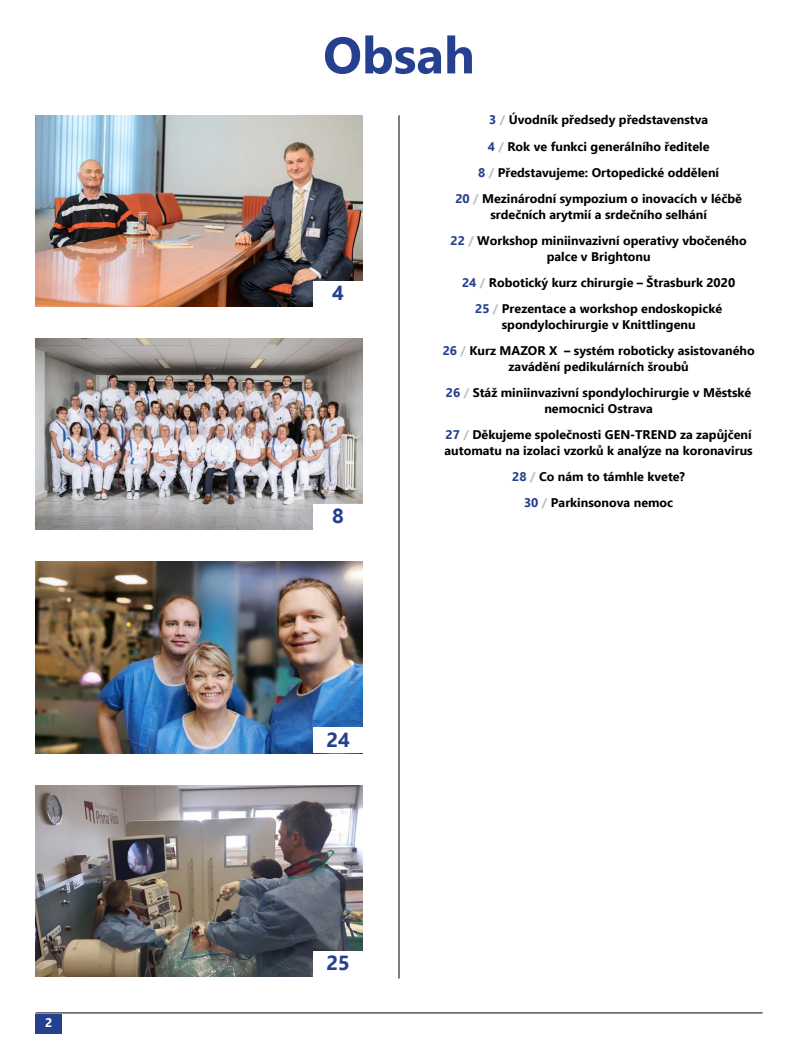
<style>
.page{position:relative;width:798px;height:1053px;background:#fff}
.page>*{position:absolute;margin:0;border:0;box-sizing:border-box;transform-origin:0 0}
.t1{font:700 51.25px "Ebrima";color:#25408f}
.t2{font:700 20.38px "Ebrima";color:#25408f}
.t3{font:700 12.5px/26.2px "Ebrima";color:#000;text-align:center}
.t4{font:700 12.5px "Ebrima";color:#fff}
.s1{color:#25408f}
.s2{color:#bcbec0}
</style>
<div class="page">
<div style="left:35px;top:1013px;width:27px;height:20px;background:#25408f"></div>
<hr style="left:35px;top:1012px;width:727px;height:1px;background:#000">
<hr style="left:398px;top:115px;width:1px;height:863px;background:#000">
<img style="left:35px;top:115px;width:327px;height:191px">
<img style="left:35px;top:562px;width:327px;height:191px">
<img style="left:35px;top:338px;width:327px;height:191px">
<img style="left:35px;top:785px;width:327px;height:191px">
<div style="left:313px;top:281px;width:50px;height:25px;background:#fff"></div>
<div style="left:313px;top:727px;width:50px;height:26px;background:#fff"></div>
<div style="left:313px;top:504px;width:50px;height:26px;background:#fff"></div>
<div style="left:313px;top:950px;width:50px;height:26px;background:#fff"></div>
<p class="t4" style="left:45px;top:1013px;width:9px">2</p>
<h1 class="t1" style="left:323px;top:15px;width:153px">Obsah</h1>
<p class="t3" style="left:455px;top:106px;width:288px"><span class="s1">3</span> <span class="s2">/</span> Úvodník předsedy představenstva<br><span class="s1">4</span> <span class="s2">/</span> Rok ve funkci generálního ředitele<br><span class="s1">8</span> <span class="s2">/</span> Představujeme: Ortopedické oddělení<br><span class="s1">20</span> <span class="s2">/</span> Mezinárodní sympozium o inovacích v léčbě</p>
<p class="t3" style="left:450px;top:201px;width:298px">srdečních arytmií a srdečního selhání<br><span class="s1">22</span> <span class="s2">/</span> Workshop miniinvazivní operativy vbočeného</p>
<p class="t3" style="left:462px;top:242px;width:274px">palce v Brightonu<br><span class="s1">24</span> <span class="s2">/</span> Robotický kurz chirurgie – Štrasburk 2020<br><span class="s1">25</span> <span class="s2">/</span> Prezentace a workshop endoskopické</p>
<p class="t3" style="left:442px;top:311px;width:313px">spondylochirurgie v Knittlingenu<br><span class="s1">26</span> <span class="s2">/</span> Kurz MAZOR X – systém roboticky asistovaného</p>
<p class="t3" style="left:446px;top:352px;width:307px">zavádění pedikulárních šroubů<br><span class="s1">26</span> <span class="s2">/</span> Stáž miniinvazivní spondylochirurgie v Městské</p>
<p class="t3" style="left:445px;top:394px;width:307px">nemocnici Ostrava<br><span class="s1">27</span> <span class="s2">/</span> Děkujeme společnosti GEN-TREND za zapůjčení</p>
<p class="t3" style="left:444px;top:436px;width:309px">automatu na izolaci vzorků k analýze na koronavirus<br><span class="s1">28</span> <span class="s2">/</span> Co nám to támhle kvete?<br><span class="s1">30</span> <span class="s2">/</span> Parkinsonova nemoc</p>
<h2 class="t2" style="left:332px;top:277px;width:13px">4</h2>
<h2 class="t2" style="left:332px;top:500px;width:13px">8</h2>
<h2 class="t2" style="left:326px;top:723px;width:25px">24</h2>
<h2 class="t2" style="left:326px;top:946px;width:25px">25</h2>
</div>
